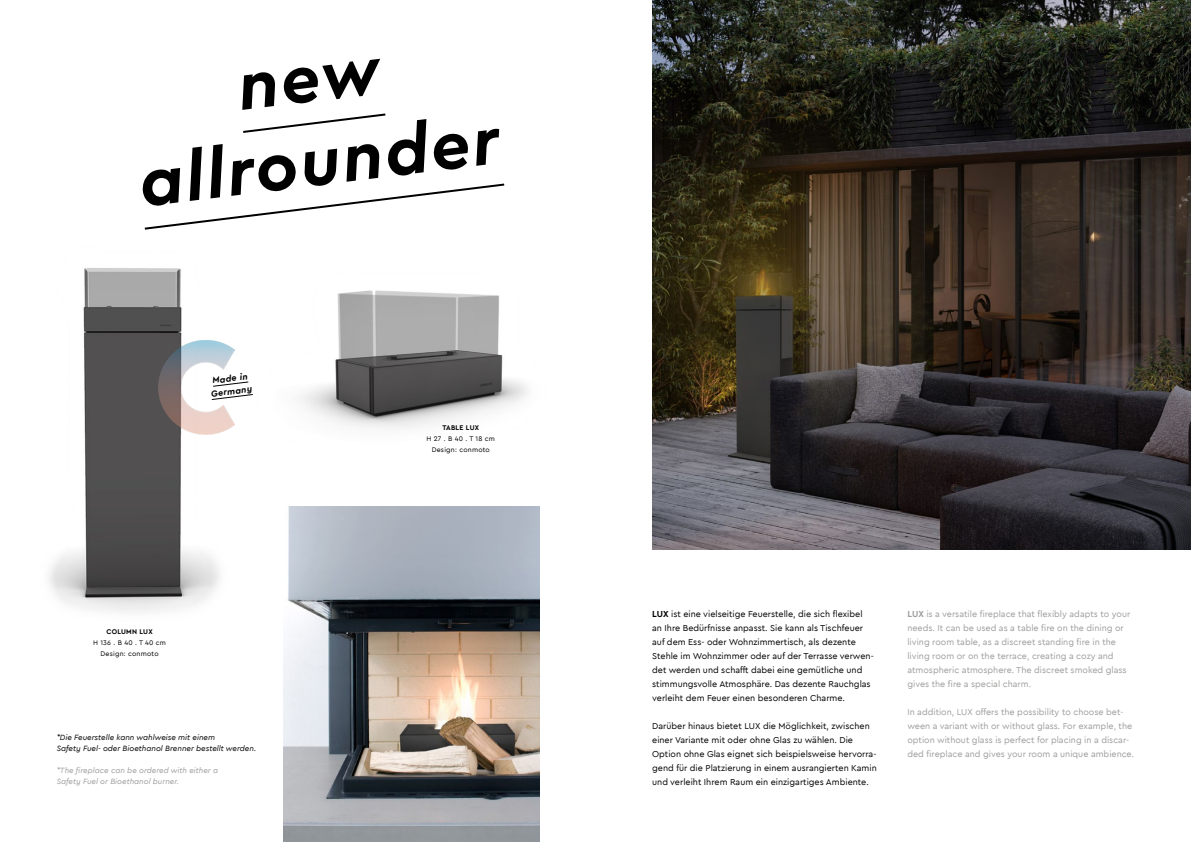
<style>
.page{position:relative;width:1191px;height:842px;background:#fff}
.page>*{position:absolute;margin:0;border:0;box-sizing:border-box;transform-origin:0 0}
.t1{font:italic 700 70px/84px "Cera PRO";color:#000;text-align:center}
.t2{font:9px/14px "Cera PRO";color:#000}
.t3{font:9px/14px "Cera PRO";color:#9d9d9c}
.t4{font:italic 700 9px/13px "Cera PRO";color:#000;text-align:center}
.t5{font:italic 8px/11px "Cera PRO";color:#000}
.t6{font:italic 8px/11px "Cera PRO";color:#9d9d9c}
.t7{font:7px/11px "Cera PRO";letter-spacing:.03em;color:#000;text-align:center}
.t8{font:700 7px "Cera PRO";letter-spacing:.03em;color:#000}
.s1{font-weight:700}
</style>
<div class="page">
<svg style="left:243px;top:113px;width:143px;height:20px"></svg>
<svg style="left:144px;top:183px;width:361px;height:47px"></svg>
<img style="left:652px;top:0;width:539px;height:550px">
<img style="left:283px;top:506px;width:256px;height:336px">
<img style="left:49px;top:268px;width:468px;height:399px">
<img style="left:159px;top:341px;width:75px;height:93px">
<svg style="left:213px;top:382px;width:35px;height:5px"></svg>
<svg style="left:211px;top:394px;width:42px;height:6px"></svg>
<h1 class="t1" style="left:124px;top:56px;width:363px;rotate:-7deg">new allrounder</h1>
<p class="t4" style="left:209px;top:374px;width:43px;rotate:-7deg">Made in<br>Germany</p>
<p class="t8" style="left:106px;top:626px;width:48px">COLUMN LUX</p>
<p class="t7" style="left:93px;top:636px;width:75px">H 136 . B 40 . T 40 cm<br>Design: conmoto</p>
<p class="t5" style="left:57px;top:731px;width:201px">*Die Feuerstelle kann wahlweise mit einem<br>Safety Fuel- oder Bioethanol Brenner bestellt werden.</p>
<p class="t6" style="left:57px;top:765px;width:163px">*The fireplace can be ordered with either a<br>Safety Fuel or Bioethanol burner.</p>
<p class="t8" style="left:442px;top:423px;width:38px">TABLE LUX</p>
<p class="t7" style="left:426px;top:433px;width:70px">H 27 . B 40 . T 18 cm<br>Design: conmoto</p>
<p class="t2" style="left:652px;top:607px;width:223px"><span class="s1">LUX</span> ist eine vielseitige Feuerstelle, die sich flexibel an Ihre Bedürfnisse anpasst. Sie kann als Tischfeuer auf dem Ess- oder Wohnzimmertisch, als dezente Stehle im Wohnzimmer oder auf der Terrasse verwen&shy;det werden und schafft dabei eine gemütliche und stimmungsvolle Atmosphäre. Das dezente Rauchglas verleiht dem Feuer einen besonderen Charme.</p>
<p class="t2" style="left:652px;top:719px;width:226px">Darüber hinaus bietet LUX die Möglichkeit, zwischen einer Variante mit oder ohne Glas zu wählen. Die Option ohne Glas eignet sich beispielsweise hervorra&shy;gend für die Platzierung in einem ausrangierten Kamin und verleiht Ihrem Raum ein einzigartiges Ambiente.</p>
<p class="t3" style="left:907px;top:607px;width:224px"><span class="s1">LUX</span> is a versatile fireplace that flexibly adapts to your needs. It can be used as a table fire on the dining or living room table, as a discreet standing fire in the living room or on the terrace, creating a cozy and atmospheric atmosphere. The discreet smoked glass gives the fire a special charm.</p>
<p class="t3" style="left:907px;top:705px;width:228px">In addition, LUX offers the possibility to choose bet&shy;ween a variant with or without glass. For example, the option without glass is perfect for placing in a discar&shy;ded fireplace and gives your room a unique ambience.</p>
</div>
